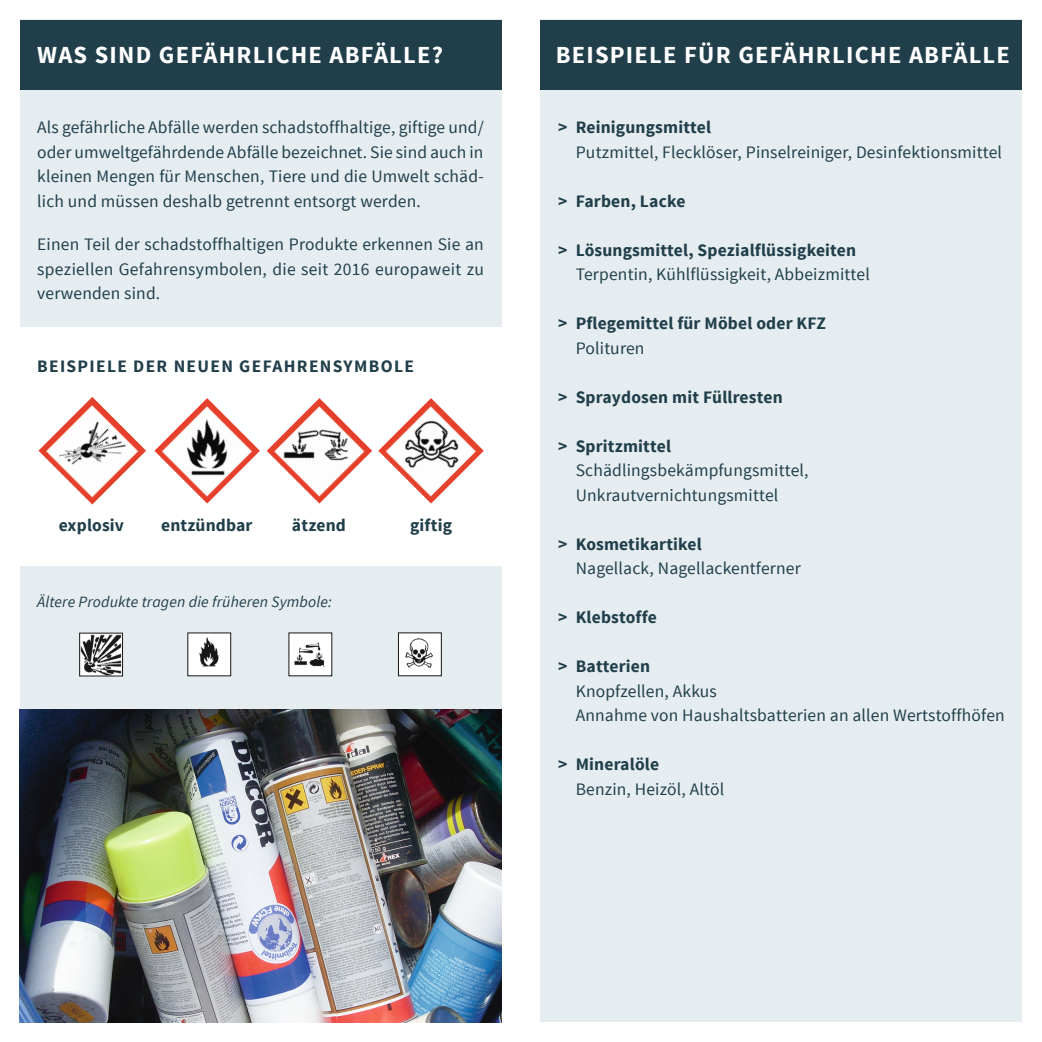
<style>
.page{position:relative;width:1042px;height:1042px;background:#fff}
.page>*{position:absolute;margin:0;border:0;box-sizing:border-box;transform-origin:0 0}
.t1{font:700 24.5px "Source Sans Pro";letter-spacing:.05em;color:#fff}
.t2{font:17.5px/24.5px "Source Sans Pro";letter-spacing:.01em;color:#213f4b;text-align:justify}
.t3{font:700 17.5px "Source Sans Pro";letter-spacing:.01em;color:#213f4b}
.t4{font:700 17.5px "Source Sans Pro";letter-spacing:.075em;color:#213f4b}
.t5{font:italic 15.75px "Source Sans Pro";letter-spacing:.01em;color:#213f4b}
</style>
<div class="page">
<div style="left:20px;top:20px;width:481px;height:1002px;background:#e6edf0"></div>
<div style="left:541px;top:20px;width:481px;height:1002px;background:#e6edf0"></div>
<div style="left:20px;top:20px;width:481px;height:69px;background:#213f4b"></div>
<div style="left:541px;top:20px;width:481px;height:69px;background:#213f4b"></div>
<div style="left:188px;top:633px;width:43px;height:43px;background:#fff"></div>
<img style="left:199px;top:637px;width:20px;height:30px">
<div style="left:398px;top:633px;width:43px;height:43px;background:#fff"></div>
<img style="left:405px;top:638px;width:28px;height:30px">
<div style="left:289px;top:633px;width:43px;height:43px;background:#fff"></div>
<img style="left:294px;top:642px;width:31px;height:26px">
<img style="left:81px;top:635px;width:40px;height:39px">
<div style="left:79px;top:633px;width:44px;height:43px;border:1px solid #151616"></div>
<div style="left:20px;top:327px;width:481px;height:239px;background:#fff"></div>
<img style="left:267px;top:398px;width:105px;height:105px">
<img style="left:154px;top:398px;width:106px;height:105px">
<img style="left:378px;top:398px;width:106px;height:105px">
<img style="left:38px;top:397px;width:108px;height:107px">
<img style="left:20px;top:709px;width:481px;height:313px">
<h1 class="t1" style="left:37px;top:39px;width:407px">WAS SIND GEFÄHRLICHE ABFÄLLE?</h1>
<p class="t2" style="left:37px;top:115px;width:448px">Als gefährliche Abfälle werden schadstoffhaltige, giftige und/ oder umweltgefährdende Abfälle bezeichnet. Sie sind auch in kleinen Mengen für Menschen, Tiere und die Umwelt schäd&shy;lich und müssen deshalb getrennt entsorgt werden.</p>
<p class="t2" style="left:37px;top:233px;width:448px">Einen Teil der schadstoffhaltigen Produkte erkennen Sie an speziellen Gefahrensymbolen, die seit 2016 europaweit zu verwenden sind.</p>
<p class="t4" style="left:37px;top:354px;width:378px">BEISPIELE DER NEUEN GEFAHRENSYMBOLE</p>
<p class="t3" style="left:59px;top:514px;width:67px">explosiv</p>
<p class="t3" style="left:161px;top:514px;width:93px">entzündbar</p>
<p class="t3" style="left:292px;top:514px;width:55px">ätzend</p>
<p class="t3" style="left:410px;top:514px;width:43px">giftig</p>
<p class="t5" style="left:37px;top:592px;width:296px">Ältere Produkte tragen die früheren Symbole:</p>
<h1 class="t1" style="left:556px;top:39px;width:456px">BEISPIELE FÜR GEFÄHRLICHE ABFÄLLE</h1>
<p class="t3" style="left:558px;top:116px;width:154px">&gt; Reinigungsmittel</p>
<p class="t2" style="left:576px;top:140px;width:428px">Putzmittel, Flecklöser, Pinselreiniger, Desinfektionsmittel</p>
<p class="t3" style="left:558px;top:190px;width:129px">&gt; Farben, Lacke</p>
<p class="t3" style="left:558px;top:239px;width:299px">&gt; Lösungsmittel, Spezialflüssigkeiten</p>
<p class="t2" style="left:576px;top:262px;width:296px">Terpentin, Kühlflüssigkeit, Abbeizmittel</p>
<p class="t3" style="left:558px;top:312px;width:269px">&gt; Pflegemittel für Möbel oder KFZ</p>
<p class="t2" style="left:576px;top:336px;width:70px">Polituren</p>
<p class="t3" style="left:558px;top:386px;width:226px">&gt; Spraydosen mit Füllresten</p>
<p class="t3" style="left:558px;top:435px;width:114px">&gt; Spritzmittel</p>
<p class="t2" style="left:576px;top:458px;width:234px">Schädlingsbekämpfungsmittel,<br>Unkrautvernichtungsmittel</p>
<p class="t3" style="left:558px;top:533px;width:145px">&gt; Kosmetikartikel</p>
<p class="t2" style="left:576px;top:556px;width:227px">Nagellack, Nagellackentferner</p>
<p class="t3" style="left:558px;top:606px;width:100px">&gt; Klebstoffe</p>
<p class="t3" style="left:558px;top:655px;width:93px">&gt; Batterien</p>
<p class="t2" style="left:576px;top:679px;width:430px">Knopfzellen, Akkus<br>Annahme von Haushaltsbatterien an allen Wertstoffhöfen</p>
<p class="t3" style="left:558px;top:753px;width:102px">&gt; Mineralöle</p>
<p class="t2" style="left:576px;top:777px;width:150px">Benzin, Heizöl, Altöl</p>
</div>
